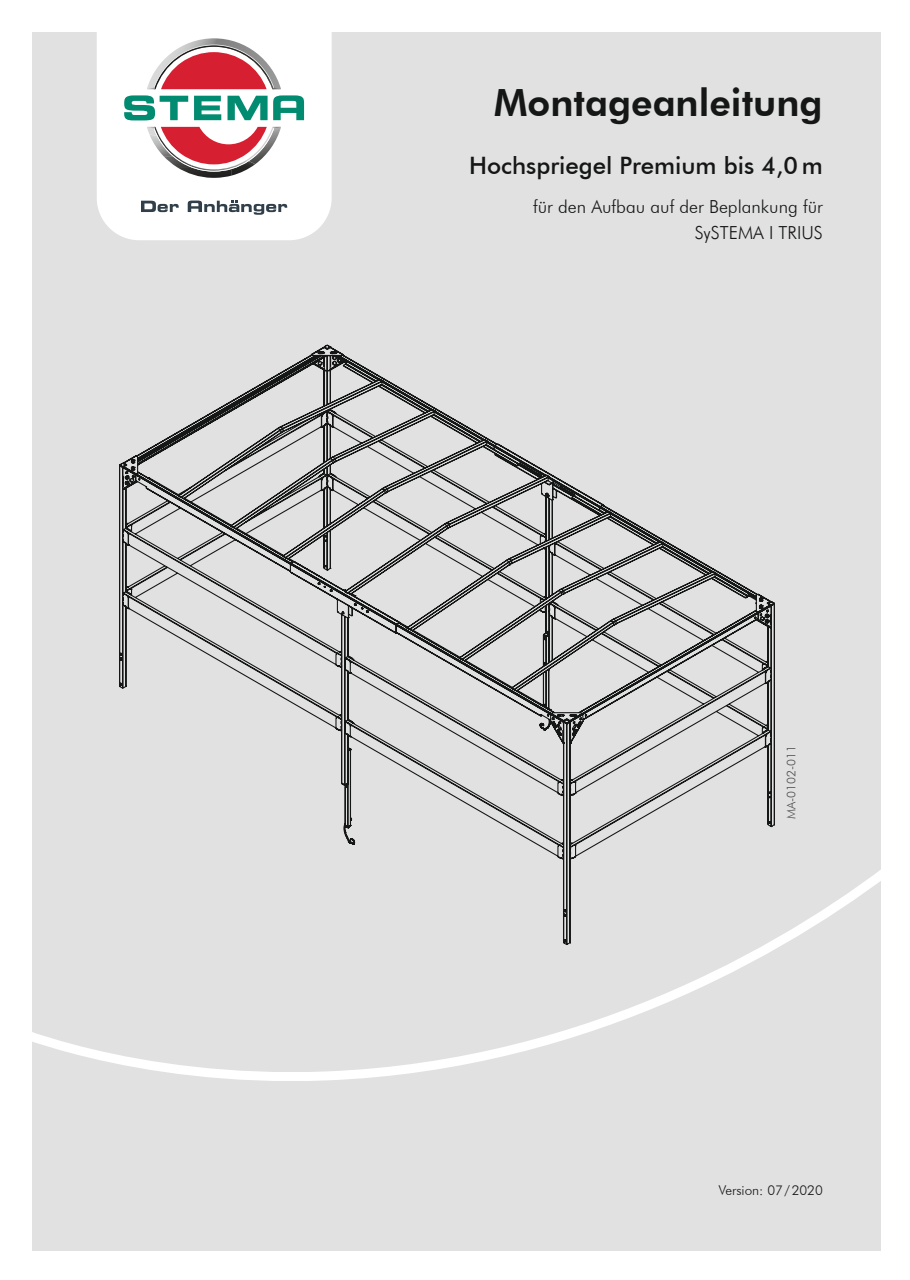
<style>
.page{position:relative;width:910px;height:1280px;background:#fff}
.page>*{position:absolute;margin:0;border:0;box-sizing:border-box;transform-origin:0 0}
.t1{font:800 37.5px "Futura BT";color:#151616}
.t2{font:500 24px "Futura BT";color:#151616}
.t3{font:300 18px/25.8px "Futura BT";color:#151616;text-align:right}
.t4{font:300 13.5px "Futura BT";color:#151616}
.t5{font:300 12px "Futura BT";color:#4e4e4d}
</style>
<div class="page">
<div style="left:32px;top:32px;width:848px;height:1218px;background:#e1e1e1"></div>
<div style="left:97px;top:32px;width:235px;height:208px;background:#fff"></div>
<svg style="left:117px;top:38px;width:195px;height:140px;background:#d2bebe"></svg>
<svg style="left:141px;top:201px;width:38px;height:11px"></svg>
<svg style="left:188px;top:201px;width:99px;height:14px"></svg>
<svg style="left:32px;top:840px;width:849px;height:244px"></svg>
<svg style="left:119px;top:345px;width:656px;height:600px"></svg>
<h1 class="t1" style="left:494px;top:80px;width:330px">Montageanleitung</h1>
<h2 class="t2" style="left:469px;top:151px;width:355px">Hochspriegel Premium bis 4,0 m</h2>
<p class="t3" style="left:533px;top:193px;width:291px">für den Aufbau auf der Beplankung für<br>SySTEMA I TRIUS</p>
<p class="t5" style="left:784px;top:819px;width:75px;rotate:-90deg">MA-0102-011</p>
<p class="t4" style="left:719px;top:1181px;width:106px">Version: 07/2020</p>
</div>
